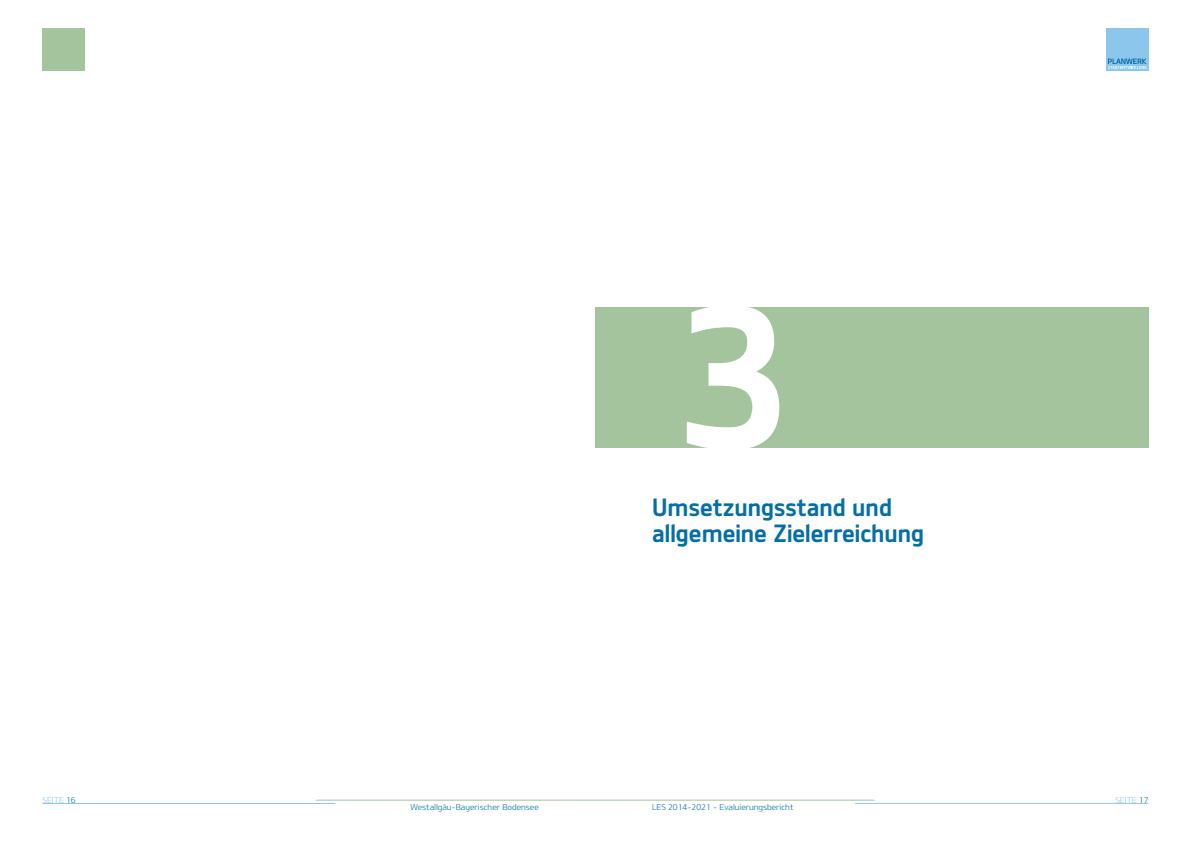
<style>
.page{position:relative;width:1191px;height:842px;background:#fff}
.page>*{position:absolute;margin:0;border:0;box-sizing:border-box;transform-origin:0 0}
.t1{font:195px "Design KOTFB";color:#fff}
.PLW_Berh_Titel_blau{font:24px/26px "Design KOTFB";color:#046ea7;scale:.95 1}
.t2{font:8px "Design KOTFL";color:#046ea7}
.t3{font:8px "Design KOTFL";color:#8cc6ec}
.s1{color:#046ea7}
</style>
<div class="page">
<div style="left:595px;top:307px;width:553px;height:140px;background:#a3c49d"></div>
<div style="left:43px;top:28px;width:42px;height:43px;background:#a3c49d"></div>
<div style="left:1106px;top:28px;width:42px;height:43px;background:#8cc6ec"></div>
<svg style="left:1108px;top:59px;width:38px;height:10px"></svg>
<hr style="left:853px;top:803px;width:295px;height:1px;background:#8cc6ec">
<hr style="left:315px;top:800px;width:561px;height:1px;background:#a3c49d">
<hr style="left:43px;top:803px;width:294px;height:1px;background:#8cc6ec">
<h1 class="t1" style="left:674px;top:253px;width:118px">3</h1>
<p class="PLW_Berh_Titel_blau" style="left:652px;top:493px;width:288px">Umsetzungsstand und allgemeine Zielerreichung</p>
<p class="t3" style="left:43px;top:794px;width:35px">SEITE <span class="s1">16</span></p>
<p class="t3" style="left:1115px;top:794px;width:35px">SEITE <span class="s1">17</span></p>
<p class="t2" style="left:410px;top:802px;width:130px">Westallgäu-Bayerischer Bodensee</p>
<p class="t2" style="left:652px;top:802px;width:143px">LES 2014-2021 - Evaluierungsbericht</p>
</div>
